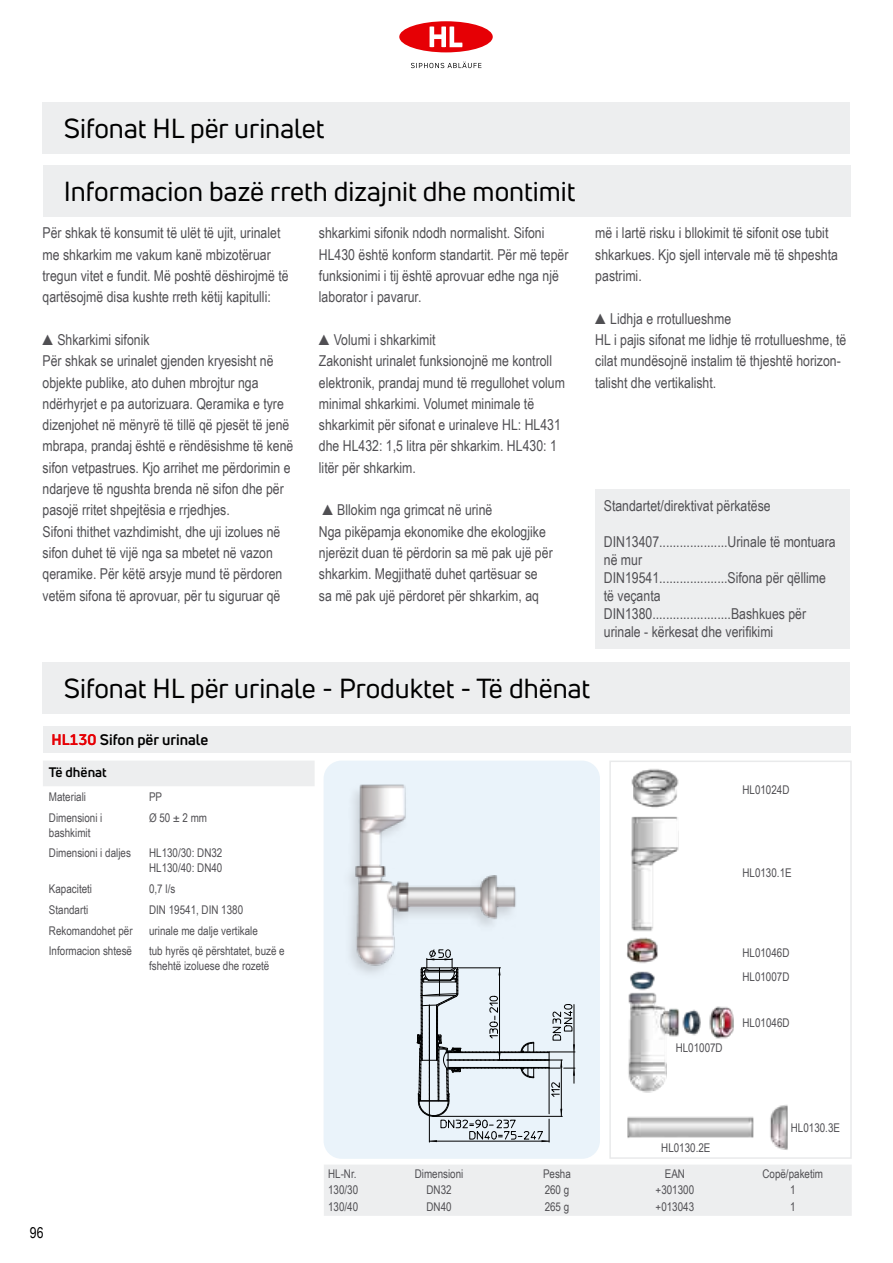
<style>
.page{position:relative;width:893px;height:1263px;background:#fff}
.page>*{position:absolute;margin:0;border:0;box-sizing:border-box;transform-origin:0 0}
.t1{font:27px "Uni Neue";color:#000}
.t2{font:15px/21.3px "Arial Narrow";color:#504f53}
.t3{font:700 15px "Uni Neue";color:#000}
.t4{font:15px "Arial Narrow";color:#000}
.t5{font:700 13.5px "Uni Neue";color:#000}
.t6{font:12px/15px "Arial Narrow";color:#504f53}
.s1{color:#e60005}
</style>
<div class="page">
<svg style="left:411px;top:62px;width:70px;height:6px"></svg>
<div style="left:399px;top:21px;width:94px;height:31px;background:#e60005;border-radius:50%"></div>
<svg style="left:430px;top:26px;width:33px;height:21px"></svg>
<div style="left:609px;top:761px;width:243px;height:398px;border:2px solid #e9eaeb"></div>
<div style="left:324px;top:761px;width:276px;height:398px;background:#eaf3fa;border-radius:18px"></div>
<svg style="left:417px;top:979px;width:158px;height:163px"></svg>
<div style="left:342px;top:782px;width:177px;height:197px;background:#818084;opacity:.3"></div>
<img style="left:342px;top:782px;width:177px;height:190px">
<img style="left:626px;top:769px;width:162px;height:381px">
<div style="left:43px;top:102px;width:807px;height:51px;background:#edeeef"></div>
<div style="left:43px;top:166px;width:807px;height:51px;background:#edeeef"></div>
<div style="left:595px;top:489px;width:255px;height:159px;background:#edeeef"></div>
<div style="left:43px;top:726px;width:808px;height:26px;background:#edeeef"></div>
<div style="left:43px;top:761px;width:272px;height:25px;background:#edeeef"></div>
<div style="left:43px;top:662px;width:807px;height:51px;background:#edeeef"></div>
<div style="left:324px;top:1165px;width:528px;height:51px;background:#edeeef"></div>
<h1 class="t1" style="left:64px;top:111px;width:262px">Sifonat HL për urinalet</h1>
<h1 class="t1" style="left:64px;top:175px;width:513px">Informacion bazë rreth dizajnit dhe montimit</h1>
<p class="t2" style="left:43px;top:222px;width:248px">Për shkak të konsumit të ulët të ujit, urinalet me shkarkim me vakum kanë mbizotëruar tregun vitet e fundit. Më poshtë dëshirojmë të qartësojmë disa kushte rreth këtij kapitulli:</p>
<p class="t2" style="left:43px;top:328px;width:252px">▲Shkarkimi sifonik<br>Për shkak se urinalet gjenden kryesisht në objekte publike, ato duhen mbrojtur nga ndërhyrjet e pa autorizuara. Qeramika e tyre dizenjohet në mënyrë të tillë që pjesët të jenë mbrapa, prandaj është e rëndësishme të kenë sifon vetpastrues. Kjo arrihet me përdorimin e ndarjeve të ngushta brenda në sifon dhe për pasojë rritet shpejtësia e rrjedhjes.<br>Sifoni thithet vazhdimisht, dhe uji izolues në sifon duhet të vijë nga sa mbetet në vazon qeramike. Për këtë arsyje mund të përdoren vetëm sifona të aprovuar, për tu siguruar që</p>
<p class="t2" style="left:319px;top:222px;width:251px">shkarkimi sifonik ndodh normalisht. Sifoni HL430 është konform standartit. Për më tepër funksionimi i tij është aprovuar edhe nga një laborator i pavarur.</p>
<p class="t2" style="left:319px;top:328px;width:248px">▲Volumi i shkarkimit<br>Zakonisht urinalet funksionojnë me kontroll elektronik, prandaj mund të rregullohet volum minimal shkarkimi. Volumet minimale të shkarkimit për sifonat e urinaleve HL: HL431 dhe HL432: 1,5 litra për shkarkim. HL430: 1 litër për shkarkim.</p>
<p class="t2" style="left:319px;top:499px;width:235px">▲Bllokim nga grimcat në urinë<br>Nga pikëpamja ekonomike dhe ekologjike njerëzit duan të përdorin sa më pak ujë për shkarkim. Megjithatë duhet qartësuar se sa më pak ujë përdoret për shkarkim, aq</p>
<p class="t2" style="left:595px;top:222px;width:244px">më i lartë risku i bllokimit të sifonit ose tubit shkarkues. Kjo sjell intervale më të shpeshta pastrimi.</p>
<p class="t2" style="left:595px;top:307px;width:253px">▲Lidhja e rrotullueshme<br>HL i pajis sifonat me lidhje të rrotullueshme, të cilat mundësojnë instalim të thjeshtë horizon&shy;talisht dhe vertikalisht.</p>
<p class="t2" style="left:604px;top:494px;width:168px">Standartet/direktivat përkatëse</p>
<p class="t2" style="left:604px;top:532px;width:233px;line-height:18px">DIN13407....................Urinale të montuara në mur<br>DIN19541....................Sifona për qëllime të veçanta DIN1380.......................Bashkues për urinale - kërkesat dhe verifikimi</p>
<h1 class="t1" style="left:64px;top:671px;width:528px">Sifonat HL për urinale - Produktet - Të dhënat</h1>
<p class="t3" style="left:51px;top:730px;width:158px"><span class="s1">HL130</span> Sifon për urinale</p>
<p class="t5" style="left:49px;top:763px;width:59px">Të dhënat</p>
<p class="t6" style="left:49px;top:789px;width:39px">Materiali</p>
<p class="t6" style="left:149px;top:789px;width:15px">PP</p>
<p class="t6" style="left:49px;top:809px;width:55px">Dimensioni i bashkimit</p>
<p class="t6" style="left:149px;top:809px;width:59px">Ø 50 ± 2 mm</p>
<p class="t6" style="left:49px;top:845px;width:84px">Dimensioni i daljes</p>
<p class="t6" style="left:149px;top:845px;width:75px">HL130/30: DN32<br>HL130/40: DN40</p>
<p class="t6" style="left:49px;top:881px;width:45px">Kapaciteti</p>
<p class="t6" style="left:149px;top:881px;width:28px">0,7 l/s</p>
<p class="t6" style="left:49px;top:902px;width:41px">Standarti</p>
<p class="t6" style="left:149px;top:902px;width:96px">DIN 19541, DIN 1380</p>
<p class="t6" style="left:49px;top:922px;width:85px">Rekomandohet për</p>
<p class="t6" style="left:149px;top:922px;width:110px">urinale me dalje vertikale</p>
<p class="t6" style="left:49px;top:943px;width:85px">Informacion shtesë</p>
<p class="t6" style="left:149px;top:943px;width:137px">tub hyrës që përshtatet, buzë e fshehtë izoluese dhe rozetë</p>
<p class="t6" style="left:742px;top:782px;width:49px">HL01024D</p>
<p class="t6" style="left:742px;top:864px;width:51px">HL0130.1E</p>
<p class="t6" style="left:676px;top:1040px;width:49px">HL01007D</p>
<p class="t6" style="left:742px;top:940px;width:49px;line-height:23.7px">HL01046D<br>HL01007D</p>
<p class="t6" style="left:743px;top:1015px;width:49px">HL01046D</p>
<p class="t6" style="left:661px;top:1139px;width:51px">HL0130.2E</p>
<p class="t6" style="left:791px;top:1119px;width:51px">HL0130.3E</p>
<p class="t4" style="left:30px;top:1222px;width:15px">96</p>
<p class="t6" style="left:328px;top:1165px;width:30px">HL-Nr.</p>
<p class="t6" style="left:415px;top:1165px;width:50px">Dimensioni</p>
<p class="t6" style="left:543px;top:1165px;width:29px">Pesha</p>
<p class="t6" style="left:665px;top:1165px;width:22px">EAN</p>
<p class="t6" style="left:762px;top:1165px;width:62px">Copë/paketim</p>
<p class="t6" style="left:328px;top:1181px;width:32px">130/30</p>
<p class="t6" style="left:426px;top:1181px;width:27px">DN32</p>
<p class="t6" style="left:545px;top:1181px;width:26px">260 g</p>
<p class="t6" style="left:656px;top:1181px;width:40px">+301300</p>
<p class="t6" style="left:790px;top:1181px;width:7px">1</p>
<p class="t6" style="left:328px;top:1198px;width:32px">130/40</p>
<p class="t6" style="left:426px;top:1198px;width:27px">DN40</p>
<p class="t6" style="left:545px;top:1198px;width:26px">265 g</p>
<p class="t6" style="left:656px;top:1198px;width:40px">+013043</p>
<p class="t6" style="left:790px;top:1198px;width:7px">1</p>
</div>
